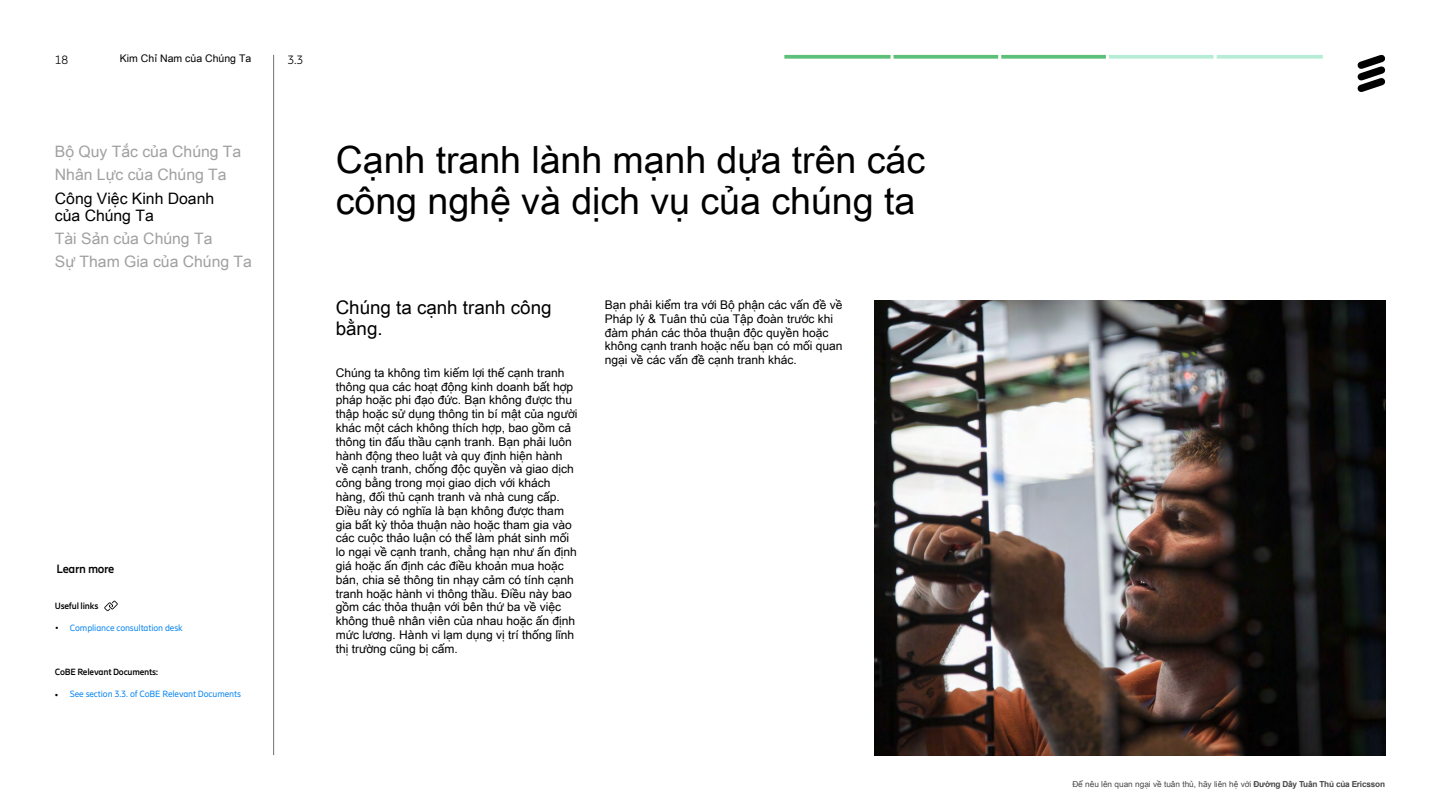
<style>
.page{position:relative;width:1440px;height:810px;background:#fff}
.page>*{position:absolute;margin:0;border:0;box-sizing:border-box;transform-origin:0 0}
.t1{font:37.5px/41.2px "Arial Unicode MS";color:#000}
.t2{font:18.75px/21.6px "Arial Unicode MS";color:#000}
.t3{font:15.75px/23.2px "Arial Unicode MS";color:#a0a0a0}
.t4{font:15.75px/17.2px "Arial Unicode MS";color:#000}
.t5{font:12px/13.8px "Arial Unicode MS";color:#000}
.t6{font:700 12px "Ericsson Hilda";letter-spacing:-.025em;color:#000}
.t7{font:300 12px "Ericsson Hilda";color:#000}
.t8{font:10.5px "Arial Unicode MS";color:#000}
.t9{font:9px "Ericsson Hilda";letter-spacing:-.01em;color:#0082f0}
.t10{font:700 9px "Ericsson Hilda";letter-spacing:-.025em;color:#000}
.t11{font:8.25px "Arial Unicode MS";color:#484848}
.s1{color:#000}
.s2{font-family:"Minion Pro";color:#000}
.s3{font-family:"Arial";font-weight:700}
</style>
<div class="page">
<svg style="left:1358px;top:55px;width:27px;height:37px"></svg>
<svg style="left:784px;top:55px;width:107px;height:4px"></svg>
<svg style="left:894px;top:55px;width:104px;height:4px"></svg>
<svg style="left:1001px;top:55px;width:105px;height:4px"></svg>
<svg style="left:1109px;top:55px;width:105px;height:4px"></svg>
<svg style="left:1217px;top:55px;width:106px;height:4px"></svg>
<hr style="left:273px;top:55px;width:1px;height:700px;background:#727272">
<img style="left:874px;top:300px;width:511px;height:455px">
<svg style="left:104px;top:601px;width:14px;height:10px"></svg>
<p class="t8" style="left:120px;top:51px;width:133px">Kim Chỉ Nam của Chúng Ta</p>
<p class="t7" style="left:55px;top:53px;width:15px">18</p>
<p class="t7" style="left:288px;top:53px;width:17px">3.3</p>
<h3 class="t3" style="left:55px;top:140px;width:188px">Bộ Quy Tắc của Chúng Ta<br>Nhân Lực của Chúng Ta</h3>
<h3 class="t4" style="left:55px;top:189px;width:161px">Công Việc Kinh Doanh của Chúng Ta</h3>
<h3 class="t3" style="left:55px;top:227px;width:199px">Tài Sản của Chúng Ta<br>Sự Tham Gia của Chúng Ta</h3>
<p class="t6" style="left:56px;top:562px;width:60px">Learn more</p>
<p class="t10" style="left:55px;top:601px;width:45px">Useful links</p>
<p class="t9" style="left:55px;top:623px;width:129px"><span class="s1">•</span> Compliance consultation desk</p>
<p class="t10" style="left:55px;top:667px;width:105px">CoBE Relevant Documents:</p>
<p class="t9" style="left:55px;top:688px;width:187px"><span class="s2">•</span> See section 3.3. of CoBE Relevant Documents</p>
<h1 class="t1" style="left:336px;top:138px;width:591px">Cạnh tranh lành mạnh dựa trên các công nghệ và dịch vụ của chúng ta</h1>
<h2 class="t2" style="left:336px;top:296px;width:217px">Chúng ta cạnh tranh công bằng.</h2>
<p class="t5" style="left:336px;top:365px;width:243px">Chúng ta không tìm kiếm lợi thế cạnh tranh thông qua các hoạt động kinh doanh bất hợp pháp hoặc phi đạo đức. Bạn không được thu thập hoặc sử dụng thông tin bí mật của người khác một cách không thích hợp, bao gồm cả thông tin đấu thầu cạnh tranh. Bạn phải luôn hành động theo luật và quy định hiện hành về cạnh tranh, chống độc quyền và giao dịch công bằng trong mọi giao dịch với khách hàng, đối thủ cạnh tranh và nhà cung cấp.<br>Điều này có nghĩa là bạn không được tham gia bất kỳ thỏa thuận nào hoặc tham gia vào các cuộc thảo luận có thể làm phát sinh mối lo ngại về cạnh tranh, chẳng hạn như ấn định giá hoặc ấn định các điều khoản mua hoặc bán, chia sẻ thông tin nhạy cảm có tính cạnh tranh hoặc hành vi thông thầu. Điều này bao gồm các thỏa thuận với bên thứ ba về việc không thuê nhân viên của nhau hoặc ấn định mức lương. Hành vi lạm dụng vị trí thống lĩnh thị trường cũng bị cấm.</p>
<p class="t5" style="left:605px;top:298px;width:239px">Bạn phải kiểm tra với Bộ phận các vấn đề về Pháp lý &amp; Tuân thủ của Tập đoàn trước khi đàm phán các thỏa thuận độc quyền hoặc không cạnh tranh hoặc nếu bạn có mối quan ngại về các vấn đề cạnh tranh khác.</p>
<p class="t11" style="left:1072px;top:778px;width:314px">Để nêu lên quan ngại về tuân thủ, hãy liên hệ với <span class="s3">Đường Dây Tuân Thủ của Ericsson</span></p>
</div>
